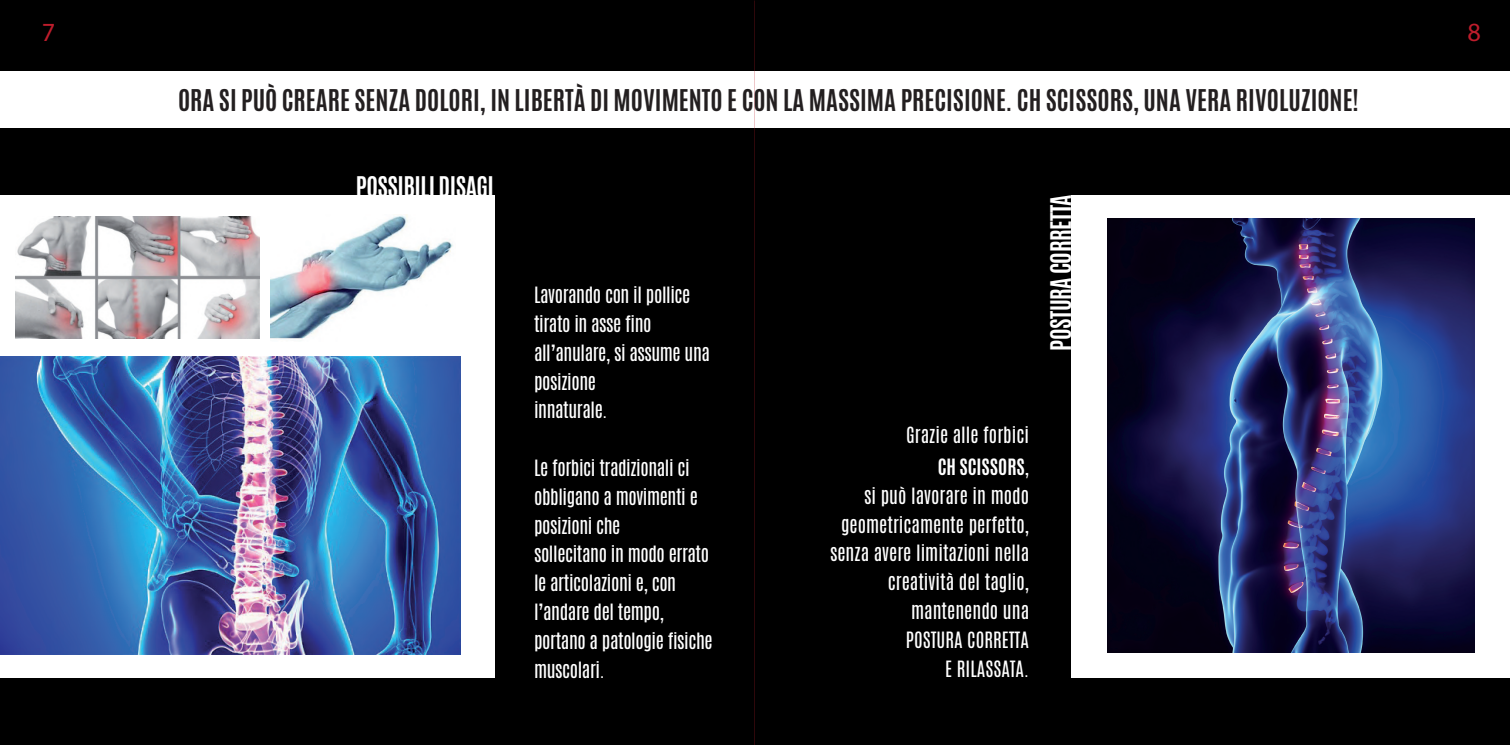
<style>
.page{position:relative;width:1510px;height:745px;background:#fff}
.page>*{position:absolute;margin:0;border:0;box-sizing:border-box;transform-origin:0 0}
.t1{font:26.25px "Myriad Pro";color:#be1d2c}
.t2{font:700 25px "Antonio";color:#231f20}
.t3{font:700 23.75px "Antonio";letter-spacing:-.02em;color:#fff}
.t4{font:18.75px/28.8px "Antonio";letter-spacing:-.02em;color:#fff}
.t5{font:18.75px/28.8px "Antonio";color:#fff;text-align:right}
.s1{font-weight:700}
</style>
<div class="page">
<div style="left:0;top:0;width:1509px;height:744px;background:#000"></div>
<div style="left:1071px;top:196px;width:438px;height:481px;background:#fff"></div>
<div style="left:0;top:196px;width:495px;height:481px;background:#fff"></div>
<img style="left:0;top:356px;width:460px;height:297px">
<img style="left:16px;top:216px;width:243px;height:122px">
<img style="left:271px;top:215px;width:182px;height:124px">
<img style="left:1107px;top:218px;width:367px;height:434px">
<div style="left:0;top:71px;width:1509px;height:57px;background:#fff"></div>
<h1 class="t1" style="left:42px;top:16px;width:15px">7</h1>
<h1 class="t1" style="left:1467px;top:16px;width:15px">8</h1>
<h2 class="t2" style="left:178px;top:82px;width:1182px">ORA SI PUÒ CREARE SENZA DOLORI, IN LIBERTÀ DI MOVIMENTO E CON LA MASSIMA PRECISIONE. CH SCISSORS, UNA VERA RIVOLUZIONE!</h2>
<p class="t3" style="left:356px;top:168px;width:140px">POSSIBILI DISAGI</p>
<p class="t4" style="left:534px;top:281px;width:177px">Lavorando con il pollice tirato in asse fino all’anulare, si assume una posizione<br>innaturale.</p>
<p class="t4" style="left:534px;top:453px;width:180px">Le forbici tradizionali ci obbligano a movimenti e posizioni che<br>sollecitano in modo errato le articolazioni e, con l’andare del tempo, portano a patologie fisiche muscolari.</p>
<p class="t3" style="left:1043px;top:350px;width:158px;rotate:-90deg">POSTURA CORRETTA</p>
<p class="t5" style="left:906px;top:418px;width:124px;line-height:32.5px">Grazie alle forbici<br><span class="s1">CH SCISSORS</span>,</p>
<p class="t5" style="left:830px;top:481px;width:201px">si può lavorare in modo geometricamente perfetto, senza avere limitazioni nella creatività del taglio, mantenendo una<br>POSTURA CORRETTA<br>E RILASSATA.</p>
</div>
